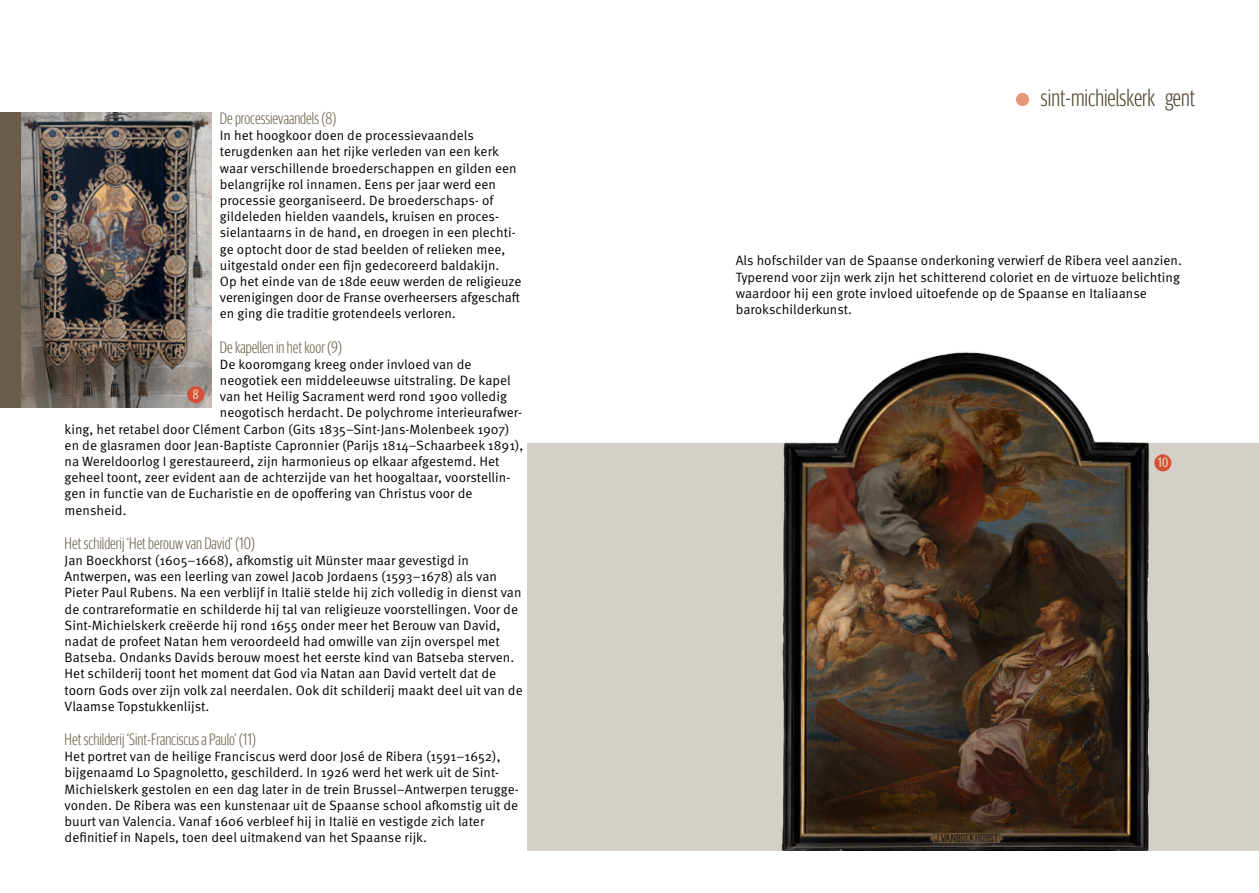
<style>
.page{position:relative;width:1259px;height:893px;background:#fff}
.page>*{position:absolute;margin:0;border:0;box-sizing:border-box;transform-origin:0 0}
.t1{font:300 24px "Meta Headline Comp OT";color:#4d412a}
.tussentitels{font:300 16.5px "Meta Headline Comp OT";color:#695d47}
.body{font:13.5px/16.2px "Meta Pro Norm";color:#000}
.intro_boekje{font:13.5px "Meta Headline Comp OT";color:#dfd4b2}
</style>
<div class="page">
<div style="left:1016px;top:93px;width:13px;height:13px;background:#e7967b;border-radius:50%"></div>
<div style="left:1142px;top:443px;width:117px;height:407px;background:#d4cfc7"></div>
<div style="left:527px;top:443px;width:260px;height:407px;background:#d4cfc7"></div>
<img style="left:781px;top:352px;width:369px;height:498px">
<div style="left:0;top:113px;width:211px;height:295px;background:#695d47"></div>
<img style="left:21px;top:113px;width:190px;height:295px">
<div style="left:187px;top:386px;width:17px;height:17px;background:#d74f38;border-radius:50%"></div>
<div style="left:1154px;top:454px;width:17px;height:17px;background:#d74f38;border-radius:50%"></div>
<p class="tussentitels" style="left:220px;top:108px;width:118px">De processievaandels (8)</p>
<p class="body" style="left:220px;top:126px;width:303px">In het hoogkoor doen de processievaandels terugdenken aan het rijke verleden van een kerk waar verschillende broederschappen en gilden een belangrijke rol innamen. Eens per jaar werd een processie georganiseerd. De broederschaps- of gildeleden hielden vaandels, kruisen en proces&shy;sielantaarns in de hand, en droegen in een plechti&shy;ge optocht door de stad beelden of relieken mee, uitgestald onder een fijn gedecoreerd baldakijn.<br>Op het einde van de 18de eeuw werden de religieuze verenigingen door de Franse overheersers afgeschaft en ging die traditie grotendeels verloren.</p>
<p class="tussentitels" style="left:220px;top:337px;width:124px">De kapellen in het koor (9)</p>
<p class="body" style="left:220px;top:355px;width:253px">De kooromgang kreeg onder invloed van de</p>
<p class="body" style="left:220px;top:371px;width:292px">neogotiek een middeleeuwse uitstraling. De kapel</p>
<p class="body" style="left:220px;top:387px;width:288px">van het Heilig Sacrament werd rond 1900 volledig</p>
<p class="body" style="left:220px;top:404px;width:304px">neogotisch herdacht. De polychrome interieurafwer-</p>
<p class="body" style="left:65px;top:420px;width:446px">king, het retabel door Clément Carbon (Gits 1835–Sint-Jans-Molenbeek 1907)</p>
<p class="body" style="left:65px;top:436px;width:460px">en de glasramen door Jean-Baptiste Capronnier (Parijs 1814–Schaarbeek 1891),</p>
<p class="body" style="left:65px;top:452px;width:436px">na Wereldoorlog I gerestaureerd, zijn harmonieus op elkaar afgestemd. Het</p>
<p class="body" style="left:65px;top:468px;width:447px">geheel toont, zeer evident aan de achterzijde van het hoogaltaar, voorstellin-</p>
<p class="body" style="left:65px;top:485px;width:409px">gen in functie van de Eucharistie en de opoffering van Christus voor de</p>
<p class="body" style="left:65px;top:501px;width:63px">mensheid.</p>
<p class="tussentitels" style="left:65px;top:533px;width:192px">Het schilderij ‘Het berouw van David’ (10)</p>
<p class="body" style="left:65px;top:551px;width:459px">Jan Boeckhorst (1605–1668), afkomstig uit Münster maar gevestigd in Antwerpen, was een leerling van zowel Jacob Jordaens (1593–1678) als van Pieter Paul Rubens. Na een verblijf in Italië stelde hij zich volledig in dienst van de contrareformatie en schilderde hij tal van religieuze voorstellingen. Voor de Sint-Michielskerk creëerde hij rond 1655 onder meer het Berouw van David, nadat de profeet Natan hem veroordeeld had omwille van zijn overspel met Batseba. Ondanks Davids berouw moest het eerste kind van Batseba sterven.<br>Het schilderij toont het moment dat God via Natan aan David vertelt dat de toorn Gods over zijn volk zal neerdalen. Ook dit schilderij maakt deel uit van de Vlaamse Topstukkenlijst.</p>
<p class="tussentitels" style="left:65px;top:729px;width:193px">Het schilderij ‘Sint-Franciscus a Paulo’ (11)</p>
<p class="body" style="left:65px;top:747px;width:456px">Het portret van de heilige Franciscus werd door José de Ribera (1591–1652), bijgenaamd Lo Spagnoletto, geschilderd. In 1926 werd het werk uit de Sint-Michielskerk gestolen en een dag later in de trein Brussel–Antwerpen terugge&shy;vonden. De Ribera was een kunstenaar uit de Spaanse school afkomstig uit de buurt van Valencia. Vanaf 1606 verbleef hij in Italië en vestigde zich later definitief in Napels, toen deel uitmakend van het Spaanse rijk.</p>
<p class="intro_boekje" style="left:193px;top:386px;width:7px">8</p>
<h1 class="t1" style="left:1041px;top:83px;width:156px">sint-michielskerk gent</h1>
<p class="body" style="left:736px;top:252px;width:447px">Als hofschilder van de Spaanse onderkoning verwierf de Ribera veel aanzien.</p>
<p class="body" style="left:736px;top:268px;width:446px">Typerend voor zijn werk zijn het schitterend coloriet en de virtuoze belichting waardoor hij een grote invloed uitoefende op de Spaanse en Italiaanse barokschilderkunst.</p>
<p class="intro_boekje" style="left:1158px;top:455px;width:12px">10</p>
</div>
